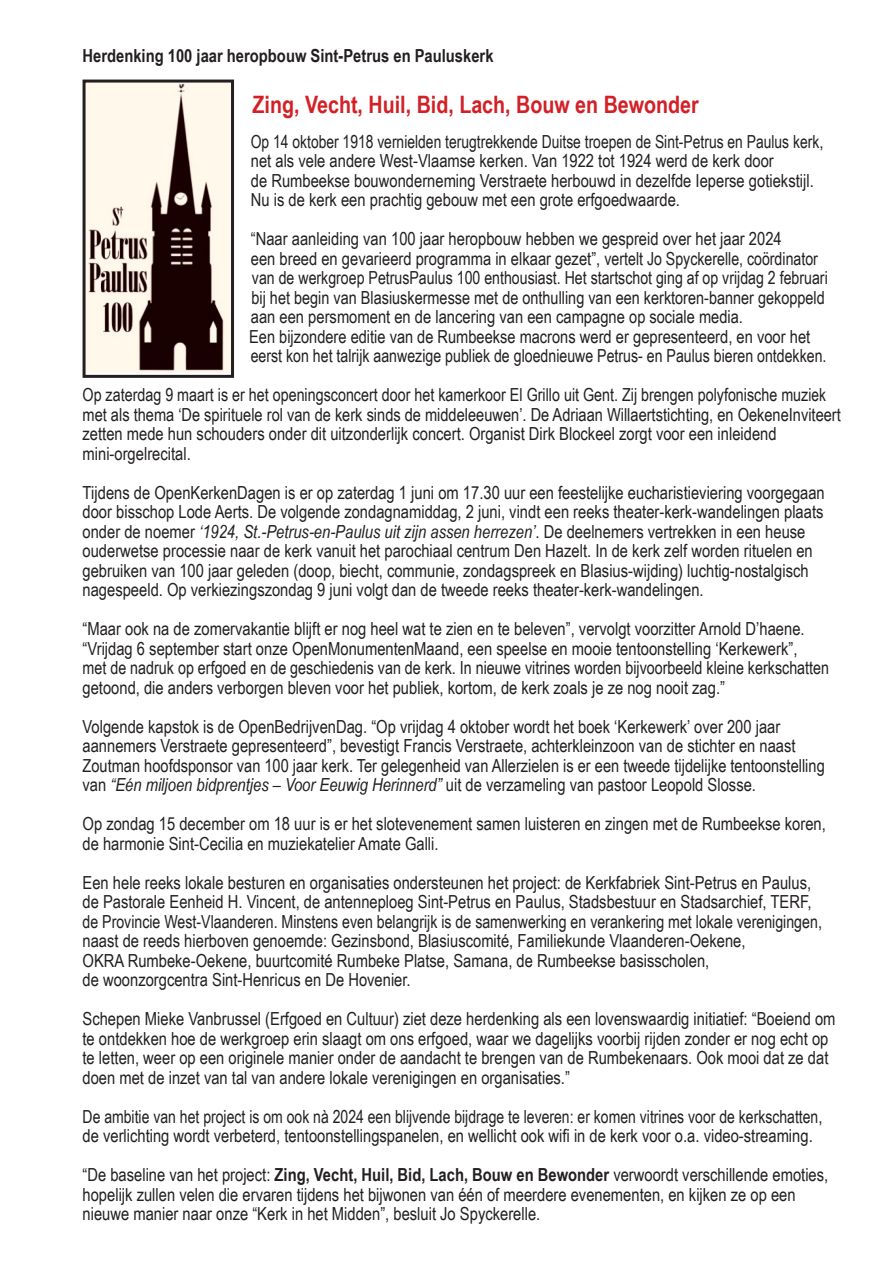
<style>
.page{position:relative;width:893px;height:1263px;background:#fff}
.page>*{position:absolute;margin:0;border:0;box-sizing:border-box;transform-origin:0 0}
.t1{font:700 24px "Arial Narrow";color:#d32026}
.t2{font:18px/19.5px "Arial Narrow";color:#231f20}
.t3{font:18px/19.5px "Arial Narrow";color:#231f20;scale:.95 1}
.t4{font:18px "Arial Narrow";color:#231f20;scale:.96 1}
.t5{font:18px "Arial Narrow";color:#231f20;scale:.94 1}
.t6{font:700 18px "Arial Narrow";color:#231f20}
.s1{font-style:italic}
.s2{font-weight:700}
</style>
<div class="page">
<img style="left:87px;top:84px;width:143px;height:288px">
<div style="left:83px;top:80px;width:151px;height:298px;border:3px solid #231f20"></div>
<p class="t6" style="left:83px;top:42px;width:412px">Herdenking 100 jaar heropbouw Sint-Petrus en Pauluskerk</p>
<p class="t1" style="left:253px;top:87px;width:448px">Zing, Vecht, Huil, Bid, Lach, Bouw en Bewonder</p>
<p class="t5" style="left:251px;top:128px;width:611px">Op 14 oktober 1918 vernielden terugtrekkende Duitse troepen de Sint-Petrus en Paulus kerk,</p>
<p class="t2" style="left:251px;top:151px;width:525px">net als vele andere West-Vlaamse kerken. Van 1922 tot 1924 werd de kerk door</p>
<p class="t2" style="left:251px;top:170px;width:564px">de Rumbeekse bouwonderneming Verstraete herbouwd in dezelfde Ieperse gotiekstijl.</p>
<p class="t2" style="left:251px;top:190px;width:431px">Nu is de kerk een prachtig gebouw met een grote erfgoedwaarde.</p>
<p class="t2" style="left:251px;top:229px;width:532px">“Naar aanleiding van 100 jaar heropbouw hebben we gespreid over het jaar 2024</p>
<p class="t2" style="left:251px;top:248px;width:569px">een breed en gevarieerd programma in elkaar gezet”, vertelt Jo Spyckerelle, coördinator</p>
<p class="t4" style="left:252px;top:265px;width:601px">van de werkgroep PetrusPaulus 100 enthousiast. Het startschot ging af op vrijdag 2 februari</p>
<p class="t2" style="left:251px;top:287px;width:575px">bij het begin van Blasiuskermesse met de onthulling van een kerktoren-banner gekoppeld</p>
<p class="t2" style="left:251px;top:307px;width:494px">aan een persmoment en de lancering van een campagne op sociale media.</p>
<p class="t2" style="left:249px;top:326px;width:563px">Een bijzondere editie van de Rumbeekse macrons werd er gepresenteerd, en voor het</p>
<p class="t4" style="left:251px;top:343px;width:601px">eerst kon het talrijk aanwezige publiek de gloednieuwe Petrus- en Paulus bieren ontdekken.</p>
<p class="t2" style="left:83px;top:385px;width:760px">Op zaterdag 9 maart is er het openingsconcert door het kamerkoor El Grillo uit Gent. Zij brengen polyfonische muziek met als thema ‘De spirituele rol van de kerk sinds de middeleeuwen’. De Adriaan Willaertstichting, en OekeneInviteert</p>
<p class="t2" style="left:83px;top:424px;width:696px">zetten mede hun schouders onder dit uitzonderlijk concert. Organist Dirk Blockeel zorgt voor een inleidend mini-orgelrecital.</p>
<p class="t2" style="left:83px;top:482px;width:744px">Tijdens de OpenKerkenDagen is er op zaterdag 1 juni om 17.30 uur een feestelijke eucharistieviering voorgegaan door bisschop Lode Aerts. De volgende zondagnamiddag, 2 juni, vindt een reeks theater-kerk-wandelingen plaats onder de noemer <span class="s1">‘1924, St.-Petrus-en-Paulus uit zijn assen herrezen’</span>. De deelnemers vertrekken in een heuse ouderwetse processie naar de kerk vanuit het parochiaal centrum Den Hazelt. In de kerk zelf worden rituelen en gebruiken van 100 jaar geleden (doop, biecht, communie, zondagspreek en Blasius-wijding) luchtig-nostalgisch nagespeeld. Op verkiezingszondag 9 juni volgt dan de tweede reeks theater-kerk-wandelingen.</p>
<p class="t2" style="left:83px;top:619px;width:724px">“Maar ook na de zomervakantie blijft er nog heel wat te zien en te beleven”, vervolgt voorzitter Arnold D’haene. “Vrijdag 6 september start onze OpenMonumentenMaand, een speelse en mooie tentoonstelling ‘Kerkewerk”,</p>
<p class="t2" style="left:83px;top:658px;width:748px">met de nadruk op erfgoed en de geschiedenis van de kerk. In nieuwe vitrines worden bijvoorbeeld kleine kerkschatten getoond, die anders verborgen bleven voor het publiek, kortom, de kerk zoals je ze nog nooit zag.”</p>
<p class="t2" style="left:83px;top:716px;width:715px">Volgende kapstok is de OpenBedrijvenDag. “Op vrijdag 4 oktober wordt het boek ‘Kerkewerk’ over 200 jaar aannemers Verstraete gepresenteerd”, bevestigt Francis Verstraete, achterkleinzoon van de stichter en naast</p>
<p class="t2" style="left:83px;top:755px;width:744px">Zoutman hoofdsponsor van 100 jaar kerk. Ter gelegenheid van Allerzielen is er een tweede tijdelijke tentoonstelling</p>
<p class="t2" style="left:83px;top:775px;width:675px">van <span class="s1">“Eén miljoen bidprentjes – Voor Eeuwig Herinnerd”</span> uit de verzameling van pastoor Leopold Slosse.</p>
<p class="t2" style="left:83px;top:814px;width:745px">Op zondag 15 december om 18 uur is er het slotevenement samen luisteren en zingen met de Rumbeekse koren, de harmonie Sint-Cecilia en muziekatelier Amate Galli.</p>
<p class="t2" style="left:83px;top:872px;width:741px">Een hele reeks lokale besturen en organisaties ondersteunen het project: de Kerkfabriek Sint-Petrus en Paulus, de Pastorale Eenheid H. Vincent, de antenneploeg Sint-Petrus en Paulus, Stadsbestuur en Stadsarchief, TERF, de Provincie West-Vlaanderen. Minstens even belangrijk is de samenwerking en verankering met lokale verenigingen, naast de reeds hierboven genoemde: Gezinsbond, Blasiuscomité, Familiekunde Vlaanderen-Oekene,</p>
<p class="t2" style="left:83px;top:950px;width:628px">OKRA Rumbeke-Oekene, buurtcomité Rumbeke Platse, Samana, de Rumbeekse basisscholen,</p>
<p class="t2" style="left:83px;top:970px;width:330px">de woonzorgcentra Sint-Henricus en De Hovenier.</p>
<p class="t2" style="left:83px;top:1009px;width:754px">Schepen Mieke Vanbrussel (Erfgoed en Cultuur) ziet deze herdenking als een lovenswaardig initiatief: “Boeiend om te ontdekken hoe de werkgroep erin slaagt om ons erfgoed, waar we dagelijks voorbij rijden zonder er nog echt op te letten, weer op een originele manier onder de aandacht te brengen van de Rumbekenaars. Ook mooi dat ze dat doen met de inzet van tal van andere lokale verenigingen en organisaties.”</p>
<p class="t3" style="left:83px;top:1106px;width:780px">De ambitie van het project is om ook nà 2024 een blijvende bijdrage te leveren: er komen vitrines voor de kerkschatten, de verlichting wordt verbeterd, tentoonstellingspanelen, en wellicht ook wifi in de kerk voor o.a. video-streaming.</p>
<p class="t2" style="left:83px;top:1165px;width:747px">“De baseline van het project: <span class="s2">Zing, Vecht, Huil, Bid, Lach, Bouw en Bewonder</span> verwoordt verschillende emoties, hopelijk zullen velen die ervaren tijdens het bijwonen van één of meerdere evenementen, en kijken ze op een</p>
<p class="t2" style="left:83px;top:1204px;width:459px">nieuwe manier naar onze “Kerk in het Midden”, besluit Jo Spyckerelle.</p>
</div>
